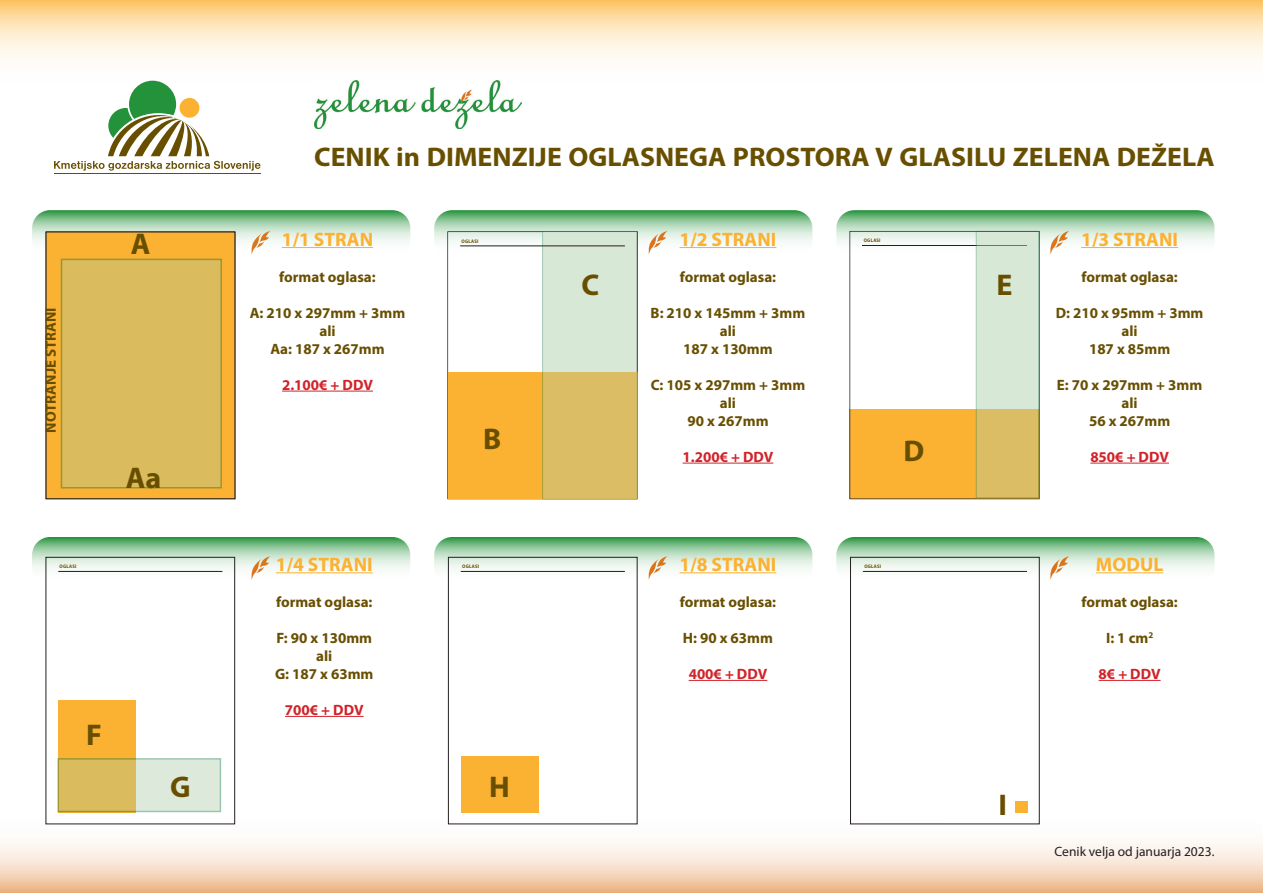
<style>
.page{position:relative;width:1263px;height:893px;background:#fff}
.page>*{position:absolute;margin:0;border:0;box-sizing:border-box;transform-origin:0 0}
.t1{font:700 30px "Myriad Pro";color:#684f00}
.t2{font:700 27px "Myriad Pro";color:#684f00}
.t3{font:700 19.5px "Myriad Pro";color:#fcb131}
.t4{font:700 15px "Myriad Pro";color:#684f00}
.t5{font:700 15px "Myriad Pro";color:#d1232a}
.t6{font:13.5px "Myriad Pro";color:#231f20}
.t7{font:700 5.1px "Myriad Pro";letter-spacing:.05em;color:#684f00;scale:.9 1}
</style>
<div class="page">
<svg style="left:0;top:804px;width:1263px;height:89px"></svg>
<svg style="left:32px;top:537px;width:378px;height:49px"></svg>
<svg style="left:434px;top:537px;width:378px;height:49px"></svg>
<svg style="left:836px;top:537px;width:378px;height:49px"></svg>
<svg style="left:32px;top:210px;width:378px;height:49px"></svg>
<svg style="left:0;top:0;width:1263px;height:81px"></svg>
<svg style="left:434px;top:210px;width:378px;height:49px"></svg>
<svg style="left:836px;top:210px;width:378px;height:49px"></svg>
<div style="left:46px;top:232px;width:189px;height:267px;background:#fbb131"></div>
<svg style="left:447px;top:231px;width:95px;height:268px"></svg>
<div style="left:448px;top:372px;width:189px;height:127px;background:#fbb131"></div>
<svg style="left:542px;top:231px;width:96px;height:268px;background:#d2cd9a"></svg>
<hr style="left:460px;top:246px;width:165px;height:1px;background:#231f20">
<hr style="left:54px;top:174px;width:207px;height:1px;background:#684f00">
<svg style="left:54px;top:81px;width:206px;height:90px"></svg>
<img style="left:314px;top:80px;width:207px;height:48px">
<hr style="left:282px;top:247px;width:91px;height:1px;background:#fcb131">
<hr style="left:282px;top:391px;width:91px;height:1px;background:#d1232a">
<hr style="left:679px;top:247px;width:97px;height:1px;background:#fcb131">
<hr style="left:682px;top:463px;width:91px;height:1px;background:#d1232a">
<hr style="left:1081px;top:247px;width:97px;height:1px;background:#fcb131">
<hr style="left:1090px;top:463px;width:79px;height:1px;background:#d1232a">
<hr style="left:276px;top:572px;width:97px;height:1px;background:#fcb131">
<hr style="left:285px;top:716px;width:79px;height:1px;background:#d1232a">
<hr style="left:679px;top:572px;width:97px;height:1px;background:#fcb131">
<hr style="left:689px;top:680px;width:78px;height:1px;background:#d1232a">
<hr style="left:1096px;top:572px;width:67px;height:1px;background:#fcb131">
<hr style="left:1099px;top:680px;width:61px;height:1px;background:#d1232a">
<svg style="left:849px;top:231px;width:191px;height:268px"></svg>
<hr style="left:862px;top:245px;width:165px;height:1px;background:#231f20">
<svg style="left:976px;top:231px;width:63px;height:267px;background:#d6d7ae"></svg>
<div style="left:46px;top:557px;width:189px;height:267px;border:1px solid #231f20"></div>
<div style="left:58px;top:700px;width:78px;height:112px;background:#fbb131"></div>
<hr style="left:58px;top:571px;width:164px;height:1px;background:#231f20">
<div style="left:448px;top:557px;width:189px;height:267px;border:1px solid #231f20"></div>
<div style="left:461px;top:756px;width:77px;height:56px;background:#fbb131"></div>
<hr style="left:461px;top:571px;width:164px;height:1px;background:#231f20">
<div style="left:850px;top:557px;width:190px;height:267px;border:1px solid #231f20"></div>
<hr style="left:863px;top:571px;width:164px;height:1px;background:#231f20">
<div style="left:1015px;top:801px;width:12px;height:11px;background:#fbb131"></div>
<div style="left:599px;top:786px;width:32px;height:32px;background:#fff"></div>
<div style="left:856px;top:747px;width:88px;height:71px;background:#fff"></div>
<svg style="left:250px;top:231px;width:20px;height:23px"></svg>
<svg style="left:250px;top:556px;width:20px;height:24px"></svg>
<svg style="left:647px;top:231px;width:20px;height:23px"></svg>
<svg style="left:647px;top:556px;width:20px;height:24px"></svg>
<svg style="left:1049px;top:231px;width:20px;height:23px"></svg>
<svg style="left:1049px;top:556px;width:20px;height:24px"></svg>
<div style="left:61px;top:259px;width:161px;height:229px;background:#dabb5e"></div>
<svg style="left:57px;top:758px;width:164px;height:54px;background:#d7d19d"></svg>
<p class="t4" style="left:41px;top:433px;width:127px;rotate:-90deg">NOTRANJE STRANI</p>
<p class="t1" style="left:131px;top:225px;width:21px">A</p>
<p class="t1" style="left:126px;top:459px;width:37px">Aa</p>
<p class="t2" style="left:314px;top:139px;width:902px">CENIK in DIMENZIJE OGLASNEGA PROSTORA V GLASILU ZELENA DEŽELA</p>
<p class="t3" style="left:282px;top:226px;width:93px">1/1 STRAN</p>
<p class="t4" style="left:279px;top:267px;width:98px">format oglasa:</p>
<p class="t4" style="left:250px;top:303px;width:157px">A: 210 x 297mm + 3mm</p>
<p class="t4" style="left:319px;top:321px;width:18px">ali</p>
<p class="t4" style="left:270px;top:339px;width:116px">Aa: 187 x 267mm</p>
<p class="t5" style="left:282px;top:375px;width:92px">2.100€ + DDV</p>
<p class="t7" style="left:462px;top:238px;width:20px">OGLASI</p>
<p class="t1" style="left:483px;top:420px;width:20px">B</p>
<p class="t3" style="left:679px;top:226px;width:98px">1/2 STRANI</p>
<p class="t4" style="left:680px;top:267px;width:98px">format oglasa:</p>
<p class="t4" style="left:651px;top:303px;width:156px">B: 210 x 145mm + 3mm</p>
<p class="t4" style="left:720px;top:321px;width:18px">ali</p>
<p class="t4" style="left:683px;top:339px;width:91px">187 x 130mm</p>
<p class="t4" style="left:651px;top:375px;width:156px">C: 105 x 297mm + 3mm</p>
<p class="t4" style="left:720px;top:393px;width:18px">ali</p>
<p class="t4" style="left:687px;top:411px;width:83px">90 x 267mm</p>
<p class="t5" style="left:682px;top:447px;width:92px">1.200€ + DDV</p>
<p class="t7" style="left:864px;top:237px;width:20px">OGLASI</p>
<p class="t1" style="left:581px;top:265px;width:19px">C</p>
<p class="t1" style="left:996px;top:265px;width:18px">E</p>
<p class="t1" style="left:903px;top:431px;width:22px">D</p>
<p class="t3" style="left:1081px;top:226px;width:98px">1/3 STRANI</p>
<p class="t4" style="left:1081px;top:267px;width:98px">format oglasa:</p>
<p class="t4" style="left:1056px;top:303px;width:149px">D: 210 x 95mm + 3mm</p>
<p class="t4" style="left:1121px;top:321px;width:18px">ali</p>
<p class="t4" style="left:1089px;top:339px;width:83px">187 x 85mm</p>
<p class="t4" style="left:1057px;top:375px;width:147px">E: 70 x 297mm + 3mm</p>
<p class="t4" style="left:1121px;top:393px;width:18px">ali</p>
<p class="t4" style="left:1089px;top:411px;width:83px">56 x 267mm</p>
<p class="t5" style="left:1090px;top:447px;width:80px">850€ + DDV</p>
<p class="t3" style="left:276px;top:552px;width:98px">1/4 STRANI</p>
<p class="t4" style="left:276px;top:592px;width:98px">format oglasa:</p>
<p class="t4" style="left:276px;top:628px;width:97px">F: 90 x 130mm</p>
<p class="t4" style="left:316px;top:646px;width:18px">ali</p>
<p class="t4" style="left:275px;top:664px;width:100px">G: 187 x 63mm</p>
<p class="t5" style="left:285px;top:700px;width:80px">700€ + DDV</p>
<p class="t3" style="left:679px;top:552px;width:98px">1/8 STRANI</p>
<p class="t4" style="left:680px;top:592px;width:98px">format oglasa:</p>
<p class="t4" style="left:683px;top:628px;width:92px">H: 90 x 63mm</p>
<p class="t5" style="left:689px;top:664px;width:80px">400€ + DDV</p>
<p class="t7" style="left:60px;top:563px;width:20px">OGLASI</p>
<p class="t7" style="left:462px;top:563px;width:20px">OGLASI</p>
<p class="t7" style="left:864px;top:563px;width:20px">OGLASI</p>
<p class="t1" style="left:86px;top:716px;width:17px">F</p>
<p class="t1" style="left:170px;top:767px;width:22px">G</p>
<p class="t1" style="left:489px;top:767px;width:22px">H</p>
<p class="t1" style="left:998px;top:785px;width:10px">I</p>
<p class="t3" style="left:1096px;top:552px;width:69px">MODUL</p>
<p class="t4" style="left:1081px;top:592px;width:98px">format oglasa:</p>
<p class="t4" style="left:1106px;top:628px;width:49px">I: 1 cm<sup>2</sup></p>
<p class="t5" style="left:1099px;top:664px;width:63px">8€ + DDV</p>
<p class="t6" style="left:1054px;top:843px;width:161px">Cenik velja od januarja 2023.</p>
</div>
